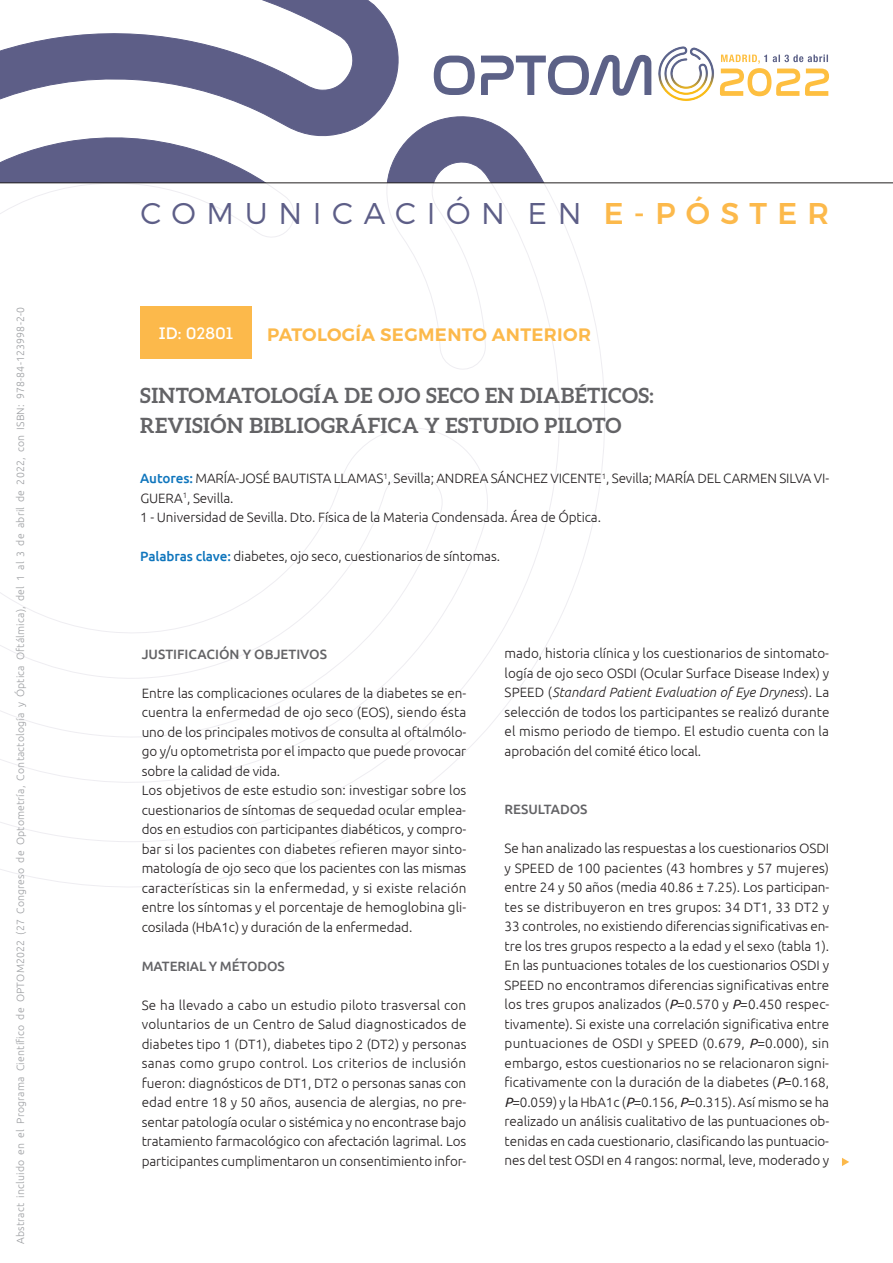
<style>
.page{position:relative;width:893px;height:1263px;background:#fff}
.page>*{position:absolute;margin:0;border:0;box-sizing:border-box;transform-origin:0 0}
.t1{font:300 30px "Montserrat";letter-spacing:.355em;color:#5d5e87}
.t2{font:700 21px/30px "Aleo";letter-spacing:.02em;color:#636366}
.t3{font:600 18px "Montserrat";letter-spacing:.02em;color:#fcb94b}
.t4{font:16.5px "Intro";letter-spacing:-.01em;color:#fff}
.t5{font:300 13.5px/19.5px "Ubuntu";letter-spacing:-.005em;color:#231f20;text-align:justify}
.t6{font:500 13.5px "Ubuntu";color:#636366}
.t7{font:300 10.5px "Ubuntu";letter-spacing:.02em;color:#9d9fa2}
.s1{font-weight:500;color:#fcb94b}
.s2{font-weight:500;color:#1076bd}
.s3{font-style:italic}
.s4{font-weight:400;font-style:italic}
</style>
<div class="page">
<svg style="left:0;top:0;width:609px;height:183px"></svg>
<svg style="left:0;top:184px;width:605px;height:703px"></svg>
<img style="left:651px;top:46px;width:63px;height:55px">
<svg style="left:434px;top:55px;width:217px;height:41px"></svg>
<svg style="left:720px;top:55px;width:109px;height:41px"></svg>
<hr style="left:0;top:183px;width:893px;height:1px;background:#231f20">
<div style="left:140px;top:306px;width:112px;height:53px;background:#fcb94b"></div>
<svg style="left:842px;top:1158px;width:7px;height:8px"></svg>
<p class="t7" style="left:14px;top:1244px;width:938px;rotate:-90deg">Abstract incluido en el Programa Científico de OPTOM2022 (27 Congreso de Optometría, Contactología y Óptica Oftálmica), del 1 al 3 de abril de 2022, con ISBN: 978-84-123998-2-0</p>
<h1 class="t1" style="left:140px;top:195px;width:690px">COMUNICACIÓN EN <span class="s1">E-PÓSTER</span></h1>
<p class="t4" style="left:159px;top:322px;width:76px">ID: 02801</p>
<h3 class="t3" style="left:267px;top:324px;width:325px">PATOLOGÍA SEGMENTO ANTERIOR</h3>
<h2 class="t2" style="left:140px;top:380px;width:515px">SINTOMATOLOGÍA DE OJO SECO EN DIABÉTICOS:<br>REVISIÓN BIBLIOGRÁFICA Y ESTUDIO PILOTO</h2>
<p class="t5" style="left:140px;top:468px;width:690px;text-align:left"><span class="s2">AUTORES:</span> MARÍA-JOSÉ BAUTISTA LLAMAS<sup>1</sup>, Sevilla; ANDREA SÁNCHEZ VICENTE<sup>1</sup>, Sevilla; MARÍA DEL CARMEN SILVA VI-<br>GUERA<sup>1</sup>, Sevilla.<br>1 - Universidad de Sevilla. Dto. Física de la Materia Condensada. Área de Óptica.</p>
<p class="t5" style="left:140px;top:546px;width:361px"><span class="s2">PALABRAS CLAVE:</span> diabetes, ojo seco, cuestionarios de síntomas.</p>
<p class="t6" style="left:142px;top:645px;width:187px">JUSTIFICACIÓN Y OBJETIVOS</p>
<p class="t5" style="left:142px;top:683px;width:326px;text-align:left">Entre las complicaciones oculares de la diabetes se en&shy;cuentra la enfermedad de ojo seco (EOS), siendo ésta uno de los principales motivos de consulta al oftalmólo&shy;go y/u optometrista por el impacto que puede provocar sobre la calidad de vida.<br>Los objetivos de este estudio son: investigar sobre los cuestionarios de síntomas de sequedad ocular emplea&shy;dos en estudios con participantes diabéticos, y compro&shy;bar si los pacientes con diabetes refieren mayor sinto&shy;matología de ojo seco que los pacientes con las mismas características sin la enfermedad, y si existe relación entre los síntomas y el porcentaje de hemoglobina gli&shy;cosilada (HbA1c) y duración de la enfermedad.</p>
<p class="t6" style="left:142px;top:957px;width:145px">MATERIAL Y MÉTODOS</p>
<p class="t5" style="left:142px;top:995px;width:326px">Se ha llevado a cabo un estudio piloto trasversal con voluntarios de un Centro de Salud diagnosticados de diabetes tipo 1 (DT1), diabetes tipo 2 (DT2) y personas sanas como grupo control. Los criterios de inclusión fueron: diagnósticos de DT1, DT2 o personas sanas con edad entre 18 y 50 años, ausencia de alergias, no pre&shy;sentar patología ocular o sistémica y no encontrase bajo tratamiento farmacológico con afectación lagrimal. Los participantes cumplimentaron un consentimiento infor-</p>
<p class="t5" style="left:505px;top:643px;width:326px">mado, historia clínica y los cuestionarios de sintomato&shy;logía de ojo seco OSDI (Ocular Surface Disease Index) y SPEED (<span class="s3">Standard Patient Evaluation of Eye Dryness</span>). La selección de todos los participantes se realizó durante el mismo periodo de tiempo. El estudio cuenta con la aprobación del comité ético local.</p>
<p class="t6" style="left:505px;top:801px;width:84px">RESULTADOS</p>
<p class="t5" style="left:505px;top:838px;width:326px">Se han analizado las respuestas a los cuestionarios OSDI y SPEED de 100 pacientes (43 hombres y 57 mujeres) entre 24 y 50 años (media 40.86 ± 7.25). Los participan&shy;tes se distribuyeron en tres grupos: 34 DT1, 33 DT2 y 33 controles, no existiendo diferencias significativas en&shy;tre los tres grupos respecto a la edad y el sexo (tabla 1).<br>En las puntuaciones totales de los cuestionarios OSDI y SPEED no encontramos diferencias significativas entre los tres grupos analizados (<span class="s4">P</span>=0.570 y <span class="s4">P</span>=0.450 respec&shy;tivamente). Si existe una correlación significativa entre puntuaciones de OSDI y SPEED (0.679, <span class="s4">P</span>=0.000), sin embargo, estos cuestionarios no se relacionaron signi&shy;ficativamente con la duración de la diabetes (<span class="s4">P</span>=0.168, <span class="s4">P</span>=0.059) y la HbA1c (<span class="s4">P</span>=0.156, <span class="s4">P</span>=0.315). Así mismo se ha realizado un análisis cualitativo de las puntuaciones ob&shy;tenidas en cada cuestionario, clasificando las puntuacio&shy;nes del test OSDI en 4 rangos: normal, leve, moderado y</p>
</div>
